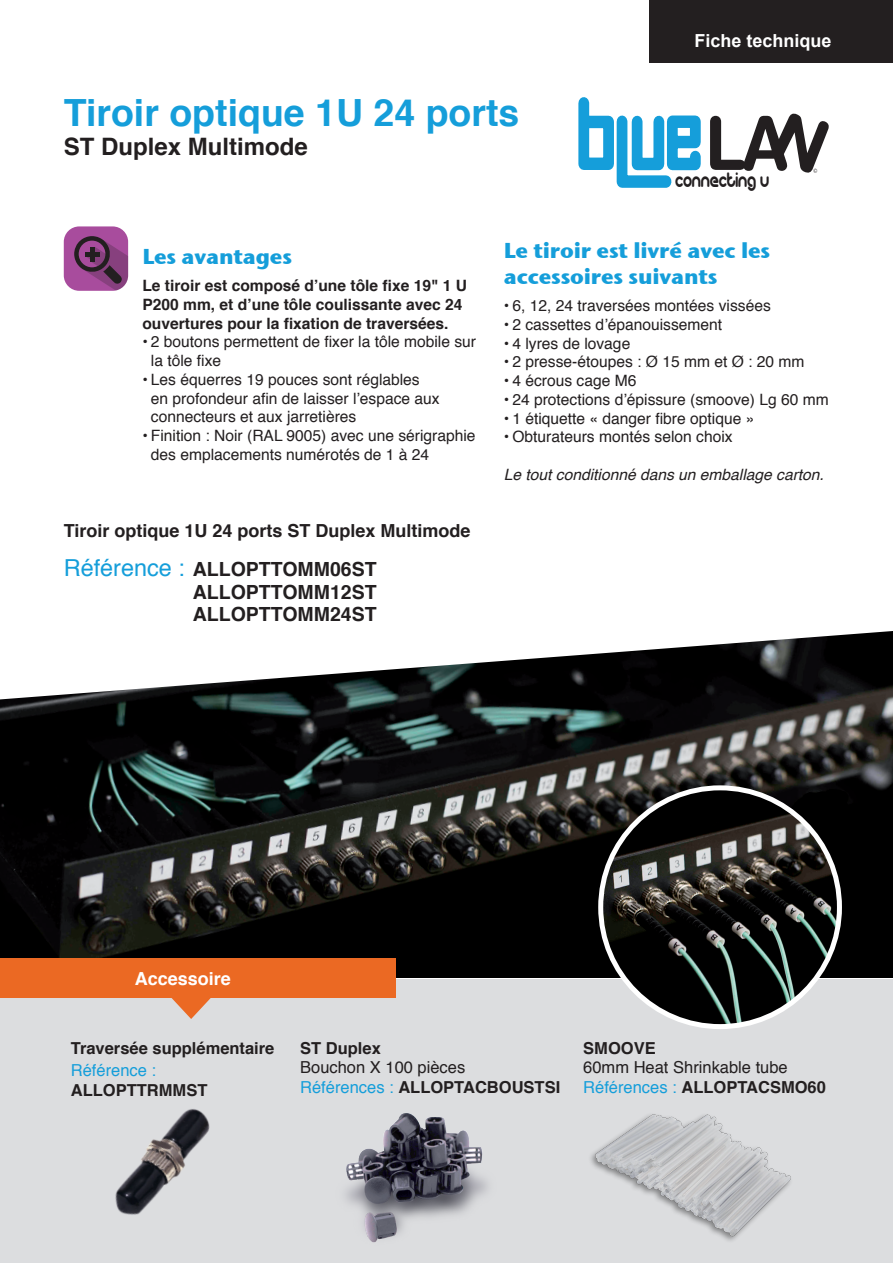
<style>
.page{position:relative;width:893px;height:1263px;background:#fff}
.page>*{position:absolute;margin:0;border:0;box-sizing:border-box;transform-origin:0 0}
.t1{font:700 37.5px "Helvetica";color:#159eda}
.t2{font:700 24px "Helvetica";color:#231f20}
.t3{font:700 21.45px/25.8px "Stone Sans ITC";letter-spacing:-.01em;color:#159eda}
.t4{font:20.1px "gitchgitch";letter-spacing:-.01em;color:#231f20;scale:.78 1}
.t5{font:700 19.5px/22.4px "Helvetica";color:#231f20;text-align:justify}
.t6{font:700 18px "Helvetica";color:#231f20}
.t7{font:700 18px "Arial";color:#fff}
.t8{font:700 18px "Helvetica";color:#fff}
.t9{font:16.5px/19.8px "Helvetica";color:#231f20}
.t10{font:700 16.5px "Helvetica";color:#231f20}
.t11{font:16.5px "Helvetica";color:#159eda}
.t12{font:15.6px/18.8px "Helvetica";color:#231f20}
.t13{font:700 15.6px/18.8px "Helvetica";color:#231f20}
.t14{font:italic 15.6px "Helvetica";color:#231f20}
.t15{font:6.6px "Myriad Pro";color:#231f20;scale:.87 1}
.s1{font-weight:400;font-size:23.4px;color:#159eda}
.s2{color:#159eda}
.s3{font-weight:700}
</style>
<div class="page">
<div style="left:0;top:979px;width:893px;height:284px;background:#dcdddf"></div>
<img style="left:115px;top:1109px;width:95px;height:106px">
<div style="left:649px;top:0;width:244px;height:62px;background:#231f20"></div>
<div style="left:64px;top:226px;width:64px;height:65px;background:#a84c9d;border-radius:15px"></div>
<svg style="left:74px;top:236px;width:54px;height:54px"></svg>
<hr style="left:85px;top:252px;width:15px;height:4px;background:#231f20">
<hr style="left:91px;top:247px;width:4px;height:14px;background:#231f20">
<svg style="left:578px;top:97px;width:251px;height:91px"></svg>
<img style="left:0;top:699px;width:893px;height:278px">
<svg style="left:6px;top:631px;width:887px;height:68px"></svg>
<svg style="left:165px;top:997px;width:52px;height:22px"></svg>
<div style="left:0;top:958px;width:395px;height:39px;background:#eb6923"></div>
<img style="left:590px;top:1114px;width:201px;height:127px">
<img style="left:345px;top:1113px;width:143px;height:130px">
<img style="left:601px;top:788px;width:238px;height:238px;border-radius:119px">
<div style="left:598px;top:785px;width:244px;height:244px;border:5px solid #fff;border-radius:50%"></div>
<h1 class="t1" style="left:64px;top:83px;width:457px">Tiroir optique 1U 24 ports</h1>
<h2 class="t2" style="left:64px;top:127px;width:246px">ST Duplex Multimode</h2>
<p class="t7" style="left:694px;top:29px;width:139px">Fiche technique</p>
<p class="t4" style="left:675px;top:172px;width:134px">Connecting U (</p>
<p class="t15" style="left:813px;top:167px;width:6px">©</p>
<h3 class="t3" style="left:142px;top:242px;width:151px">Les avantages</h3>
<p class="t13" style="left:142px;top:277px;width:326px">Le tiroir est composé d’une tôle fixe 19" 1 U<br>P200 mm, et d’une tôle coulissante avec 24 ouvertures pour la fixation de traversées.</p>
<p class="t12" style="left:151px;top:333px;width:327px;text-indent:-9px">• 2 boutons permettent de fixer la tôle mobile sur la tôle fixe</p>
<p class="t12" style="left:151px;top:370px;width:290px;text-indent:-9px">• Les équerres 19 pouces sont réglables en profondeur afin de laisser l’espace aux connecteurs et aux jarretières</p>
<p class="t12" style="left:151px;top:427px;width:326px;text-indent:-9px">• Finition : Noir (RAL 9005) avec une sérigraphie des emplacements numérotés de 1 à 24</p>
<p class="t6" style="left:64px;top:516px;width:408px">Tiroir optique 1U 24 ports ST Duplex Multimode</p>
<p class="t5" style="left:193px;top:559px;width:185px;text-indent:-129px"><span class="s1">Référence :</span> ALLOPTTOMM06ST ALLOPTTOMM12ST ALLOPTTOMM24ST</p>
<h3 class="t3" style="left:504px;top:237px;width:268px">Le tiroir est livré avec les accessoires suivants</h3>
<p class="t12" style="left:504px;top:297px;width:268px">• 6, 12, 24 traversées montées vissées</p>
<p class="t12" style="left:504px;top:316px;width:220px">• 2 cassettes d’épanouissement</p>
<p class="t12" style="left:504px;top:334px;width:128px">• 4 lyres de lovage</p>
<p class="t12" style="left:504px;top:353px;width:302px">• 2 presse-étoupes : Ø 15 mm et Ø : 20 mm</p>
<p class="t12" style="left:504px;top:372px;width:134px">• 4 écrous cage M6</p>
<p class="t12" style="left:504px;top:390px;width:326px">• 24 protections d’épissure (smoove) Lg 60 mm</p>
<p class="t12" style="left:504px;top:409px;width:252px">• 1 étiquette « danger fibre optique »</p>
<p class="t12" style="left:504px;top:428px;width:230px">• Obturateurs montés selon choix</p>
<p class="t14" style="left:504px;top:462px;width:321px">Le tout conditionné dans un emballage carton.</p>
<p class="t8" style="left:135px;top:964px;width:98px">Accessoire</p>
<p class="t10" style="left:71px;top:1034px;width:205px">Traversée supplémentaire</p>
<p class="t11" style="left:71px;top:1057px;width:87px">Référence :</p>
<p class="t10" style="left:71px;top:1076px;width:138px">ALLOPTTRMMST</p>
<p class="t10" style="left:300px;top:1034px;width:82px">ST Duplex</p>
<p class="t9" style="left:300px;top:1058px;width:262px">Bouchon X 100 pièces<br><span class="s2">Références :</span> <span class="s3">ALLOPTACBOUSTSI</span></p>
<p class="t10" style="left:583px;top:1034px;width:74px">SMOOVE</p>
<p class="t9" style="left:583px;top:1058px;width:244px">60mm Heat Shrinkable tube<br><span class="s2">Références :</span> <span class="s3">ALLOPTACSMO60</span></p>
</div>
